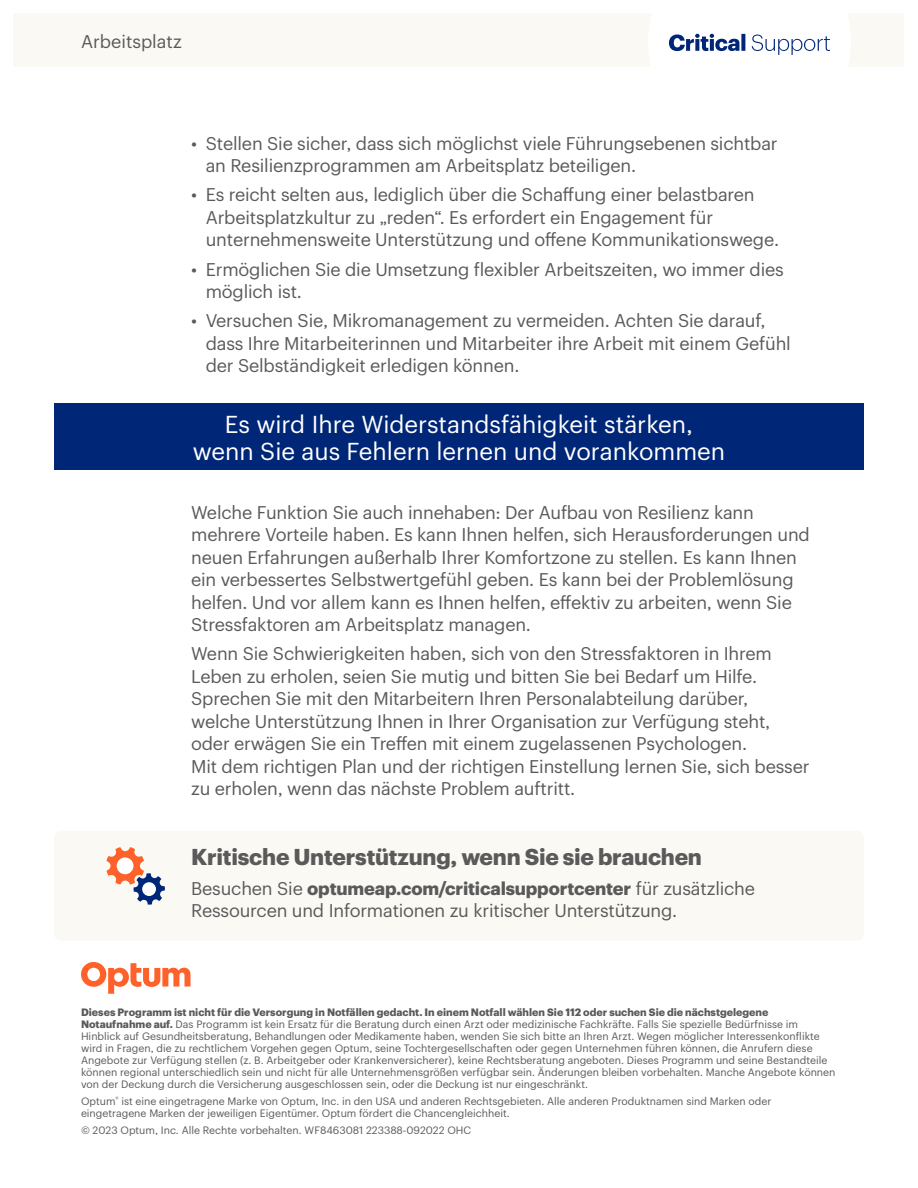
<style>
.page{position:relative;width:918px;height:1188px;background:#fff}
.page>*{position:absolute;margin:0;border:0;box-sizing:border-box;transform-origin:0 0}
.Headline-subhead{font:24px/27px "Graphik UHG";color:#fff;text-align:center}
.Section_Subhead{font:700 22.5px "Graphik UHG";letter-spacing:-.01em;color:#5a5a5a}
.Body{font:18px/22.5px "Graphik UHG";letter-spacing:-.01em;color:#5a5a5a}
.Disclaimer_Copyright{font:10.5px/12px "Graphik UHG";color:#5a5a5a}
.s1{font-weight:700}
</style>
<div class="page">
<div style="left:14px;top:14px;width:890px;height:54px;background:#fbf9f4"></div>
<svg style="left:648px;top:13px;width:203px;height:55px"></svg>
<div style="left:54px;top:831px;width:810px;height:109px;background:#fbf9f4;border-radius:7px"></div>
<svg style="left:81px;top:962px;width:109px;height:32px"></svg>
<div style="left:54px;top:404px;width:810px;height:66px;background:#002677"></div>
<svg style="left:106px;top:847px;width:59px;height:58px"></svg>
<div style="left:142px;top:882px;width:14px;height:14px;background:#fff;border-radius:50%"></div>
<p class="Body" style="left:81px;top:29px;width:102px">Arbeitsplatz</p>
<p class="Body" style="left:206px;top:130px;width:573px;text-indent:-15px">• Stellen Sie sicher, dass sich möglichst viele Führungsebenen sichtbar an Resilienzprogrammen am Arbeitsplatz beteiligen.</p>
<p class="Body" style="left:206px;top:182px;width:575px;text-indent:-15px">• Es reicht selten aus, lediglich über die Schaffung einer belastbaren<br>Arbeitsplatzkultur zu „reden“. Es erfordert ein Engagement für unternehmensweite Unterstützung und offene Kommunikationswege.</p>
<p class="Body" style="left:206px;top:256px;width:580px;text-indent:-15px">• Ermöglichen Sie die Umsetzung flexibler Arbeitszeiten, wo immer dies möglich ist.</p>
<p class="Body" style="left:206px;top:308px;width:587px;text-indent:-15px">• Versuchen Sie, Mikromanagement zu vermeiden. Achten Sie darauf, dass Ihre Mitarbeiterinnen und Mitarbeiter ihre Arbeit mit einem Gefühl der Selbständigkeit erledigen können.</p>
<p class="Headline-subhead" style="left:193px;top:409px;width:534px">Es wird Ihre Widerstandsfähigkeit stärken, wenn Sie aus Fehlern lernen und vorankommen</p>
<p class="Body" style="left:191px;top:499px;width:620px">Welche Funktion Sie auch innehaben: Der Aufbau von Resilienz kann mehrere Vorteile haben. Es kann Ihnen helfen, sich Herausforderungen und neuen Erfahrungen außerhalb Ihrer Komfortzone zu stellen. Es kann Ihnen ein verbessertes Selbstwertgefühl geben. Es kann bei der Problemlösung helfen. Und vor allem kann es Ihnen helfen, effektiv zu arbeiten, wenn Sie Stressfaktoren am Arbeitsplatz managen.</p>
<p class="Body" style="left:191px;top:641px;width:620px">Wenn Sie Schwierigkeiten haben, sich von den Stressfaktoren in Ihrem Leben zu erholen, seien Sie mutig und bitten Sie bei Bedarf um Hilfe.<br>Sprechen Sie mit den Mitarbeitern Ihren Personalabteilung darüber, welche Unterstützung Ihnen in Ihrer Organisation zur Verfügung steht, oder erwägen Sie ein Treffen mit einem zugelassenen Psychologen.<br>Mit dem richtigen Plan und der richtigen Einstellung lernen Sie, sich besser zu erholen, wenn das nächste Problem auftritt.</p>
<p class="Section_Subhead" style="left:191px;top:840px;width:512px">Kritische Unterstützung, wenn Sie sie brauchen</p>
<p class="Body" style="left:191px;top:875px;width:565px">Besuchen Sie <span class="s1">optumeap.com/criticalsupportcenter</span> für zusätzliche<br>Ressourcen und Informationen zu kritischer Unterstützung.</p>
<p class="Disclaimer_Copyright" style="left:81px;top:1005px;width:756px"><span class="s1">Dieses Programm ist nicht für die Versorgung in Notfällen gedacht. In einem Notfall wählen Sie 112 oder suchen Sie die nächstgelegene Notaufnahme auf.</span> Das Programm ist kein Ersatz für die Beratung durch einen Arzt oder medizinische Fachkräfte. Falls Sie spezielle Bedürfnisse im Hinblick auf Gesundheitsberatung, Behandlungen oder Medikamente haben, wenden Sie sich bitte an Ihren Arzt. Wegen möglicher Interessenkonflikte wird in Fragen, die zu rechtlichem Vorgehen gegen Optum, seine Tochtergesellschaften oder gegen Unternehmen führen können, die Anrufern diese Angebote zur Verfügung stellen (z. B. Arbeitgeber oder Krankenversicherer), keine Rechtsberatung angeboten. Dieses Programm und seine Bestandteile können regional unterschiedlich sein und nicht für alle Unternehmensgrößen verfügbar sein. Änderungen bleiben vorbehalten. Manche Angebote können von der Deckung durch die Versicherung ausgeschlossen sein, oder die Deckung ist nur eingeschränkt.</p>
<p class="Disclaimer_Copyright" style="left:81px;top:1094px;width:692px">Optum<sup>®</sup> ist eine eingetragene Marke von Optum, Inc. in den USA und anderen Rechtsgebieten. Alle anderen Produktnamen sind Marken oder eingetragene Marken der jeweiligen Eigentümer. Optum fördert die Chancengleichheit.</p>
<p class="Disclaimer_Copyright" style="left:81px;top:1123px;width:392px">© 2023 Optum, Inc. Alle Rechte vorbehalten. WF8463081 223388-092022 OHC</p>
</div>
